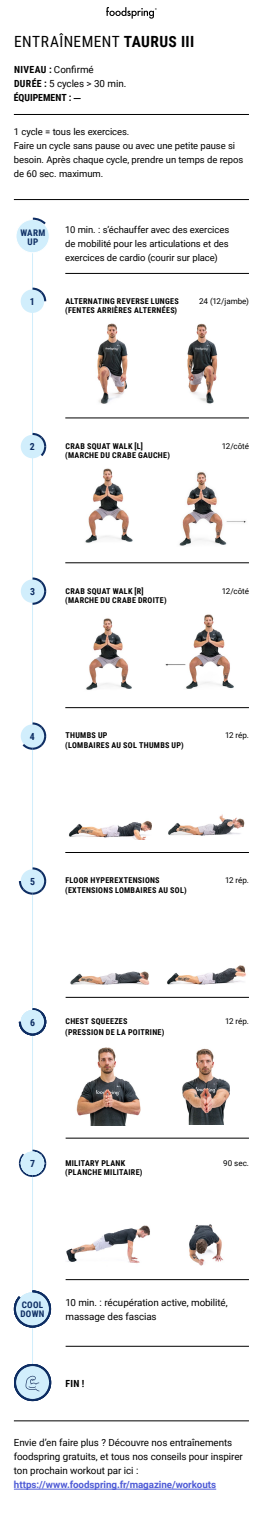
<style>
.page{position:relative;width:263px;height:1515px;background:#fff}
.page>*{position:absolute;margin:0;border:0;box-sizing:border-box;transform-origin:0 0}
.t1{font:15.4px "Roboto Condensed";letter-spacing:.025em;color:#000}
.t2{font:9.8px/14px "Roboto";letter-spacing:-.01em;color:#000}
.t3{font:700 9.8px "Roboto";letter-spacing:-.005em;color:#4f5cd6}
.t4{font:700 9.8px "Roboto Condensed";color:#000}
.t5{font:700 9.8px "Roboto Condensed";color:#0d2d63}
.t6{font:9.45px/14px "Roboto";letter-spacing:-.01em;color:#000;text-align:justify}
.t7{font:700 9.1px/8.4px "Roboto Condensed";letter-spacing:.035em;color:#0d2d63;text-align:center}
.t8{font:700 8.05px/9.7px "Roboto Condensed";letter-spacing:.035em;color:#000}
.t9{font:8.05px "Roboto";letter-spacing:-.01em;color:#000}
.s1{font-weight:700}
.s2{font-family:"Roboto Condensed";font-weight:700}
</style>
<div class="page">
<hr style="left:14px;top:1488px;width:202px;height:1px;background:#4f5cd6">
<hr style="left:14px;top:1420px;width:235px;height:1px;background:#000">
<hr style="left:65px;top:1346px;width:183px;height:1px;background:#000">
<hr style="left:65px;top:997px;width:183px;height:1px;background:#000">
<hr style="left:65px;top:1137px;width:183px;height:1px;background:#000">
<hr style="left:65px;top:852px;width:183px;height:1px;background:#000">
<img style="left:168px;top:814px;width:77px;height:22px">
<img style="left:69px;top:821px;width:82px;height:18px">
<hr style="left:65px;top:707px;width:183px;height:1px;background:#000">
<hr style="left:65px;top:562px;width:183px;height:1px;background:#000">
<img style="left:85px;top:468px;width:48px;height:75px">
<hr style="left:65px;top:417px;width:183px;height:1px;background:#000">
<img style="left:187px;top:323px;width:31px;height:81px">
<img style="left:97px;top:323px;width:31px;height:81px">
<hr style="left:65px;top:273px;width:183px;height:1px;background:#000">
<hr style="left:32px;top:252px;width:1px;height:1131px;background:#d1eefc">
<div style="left:21px;top:579px;width:23px;height:24px;background:#d1eefc;border-radius:50%"></div>
<div style="left:21px;top:435px;width:23px;height:23px;background:#d1eefc;border-radius:50%"></div>
<div style="left:21px;top:289px;width:23px;height:24px;background:#d1eefc;border-radius:50%"></div>
<div style="left:16px;top:219px;width:33px;height:34px;background:#d1eefc;border-radius:50%"></div>
<div style="left:16px;top:219px;width:33px;height:34px;border:1px solid #fff;border-radius:50%"></div>
<svg style="left:30px;top:287px;width:17px;height:15px"></svg>
<svg style="left:31px;top:217px;width:15px;height:9px"></svg>
<svg style="left:32px;top:432px;width:15px;height:26px"></svg>
<svg style="left:30px;top:577px;width:17px;height:28px"></svg>
<svg style="left:20px;top:722px;width:27px;height:28px"></svg>
<svg style="left:18px;top:867px;width:29px;height:28px"></svg>
<hr style="left:14px;top:199px;width:235px;height:1px;background:#000">
<svg style="left:106px;top:7px;width:51px;height:12px"></svg>
<img style="left:167px;top:965px;width:79px;height:19px">
<img style="left:70px;top:971px;width:80px;height:13px">
<svg style="left:13px;top:1290px;width:39px;height:38px"></svg>
<svg style="left:18px;top:1008px;width:29px;height:28px"></svg>
<svg style="left:14px;top:1363px;width:38px;height:39px"></svg>
<hr style="left:65px;top:1279px;width:183px;height:1px;background:#000">
<svg style="left:18px;top:1149px;width:29px;height:28px"></svg>
<div style="left:21px;top:1151px;width:23px;height:24px;background:#d1eefc;border-radius:50%"></div>
<img style="left:182px;top:1048px;width:48px;height:77px">
<img style="left:76px;top:1048px;width:65px;height:77px">
<img style="left:179px;top:472px;width:67px;height:74px">
<img style="left:86px;top:618px;width:46px;height:72px">
<img style="left:66px;top:1225px;width:84px;height:39px">
<img style="left:189px;top:1224px;width:34px;height:42px">
<hr style="left:14px;top:114px;width:235px;height:1px;background:#000">
<img style="left:165px;top:614px;width:69px;height:75px">
<h1 class="t1" style="left:14px;top:31px;width:181px">ENTRAÎNEMENT <span class="s1">TAURUS III</span></h1>
<p class="t2" style="left:14px;top:62px;width:114px"><span class="s2">NIVEAU :</span> Confirmé<br><span class="s2">DURÉE :</span> 5 cycles &gt; 30 min.</p>
<p class="t4" style="left:14px;top:91px;width:59px">ÉQUIPEMENT :</p>
<p class="t6" style="left:14px;top:124px;width:231px;text-align:left">1 cycle = tous les exercices.<br>Faire un cycle sans pause ou avec une petite pause si besoin. Après chaque cycle, prendre un temps de repos de 60 sec. maximum.</p>
<p class="t7" style="left:20px;top:228px;width:26px">WARM<br>UP</p>
<p class="t5" style="left:30px;top:294px;width:6px">1</p>
<p class="t6" style="left:65px;top:222px;width:165px">10 min. : s’échauffer avec des exercices de mobilité pour les articulations et des exercices de cardio (courir sur place)</p>
<p class="t8" style="left:65px;top:296px;width:115px">ALTERNATING REVERSE LUNGES (FENTES ARRIÈRES ALTERNÉES)</p>
<p class="t9" style="left:199px;top:295px;width:51px">24 (12/jambe)</p>
<p class="t5" style="left:30px;top:440px;width:6px">2</p>
<p class="t8" style="left:65px;top:441px;width:106px">CRAB SQUAT WALK [L] (MARCHE DU CRABE GAUCHE)</p>
<p class="t9" style="left:222px;top:440px;width:28px">12/côté</p>
<p class="t5" style="left:30px;top:584px;width:6px">3</p>
<p class="t8" style="left:65px;top:585px;width:103px">CRAB SQUAT WALK [R] (MARCHE DU CRABE DROITE)</p>
<p class="t9" style="left:222px;top:585px;width:28px">12/côté</p>
<p class="t5" style="left:30px;top:729px;width:6px">4</p>
<p class="t8" style="left:65px;top:730px;width:120px">THUMBS UP<br>(LOMBAIRES AU SOL THUMBS UP)</p>
<p class="t9" style="left:225px;top:730px;width:25px">12 rép.</p>
<p class="t5" style="left:30px;top:874px;width:6px">5</p>
<p class="t8" style="left:65px;top:875px;width:123px">FLOOR HYPEREXTENSIONS (EXTENSIONS LOMBAIRES AU SOL)</p>
<p class="t9" style="left:225px;top:874px;width:25px">12 rép.</p>
<p class="t5" style="left:30px;top:1015px;width:6px">6</p>
<p class="t8" style="left:65px;top:1015px;width:100px;line-height:11px">CHEST SQUEEZES (PRESSION DE LA POITRINE)</p>
<p class="t9" style="left:225px;top:1015px;width:25px">12 rép.</p>
<p class="t5" style="left:30px;top:1156px;width:6px">67</p>
<p class="t9" style="left:223px;top:1157px;width:27px">90 sec.</p>
<p class="t8" style="left:65px;top:1157px;width:79px">MILITARY PLANK (PLANCHE MILITAIRE)</p>
<p class="t7" style="left:21px;top:1300px;width:25px;text-align:left">COOL<br>DOWN</p>
<p class="t2" style="left:65px;top:1294px;width:163px">10 min. : récupération active, mobilité, massage des fascias</p>
<p class="t4" style="left:65px;top:1376px;width:20px">FIN !</p>
<p class="t2" style="left:14px;top:1435px;width:230px">Envie d’en faire plus ? Découvre nos entraînements foodspring gratuits, et tous nos conseils pour inspirer ton prochain workout par ici :</p>
<p class="t3" style="left:14px;top:1478px;width:203px">https://www.foodspring.fr/magazine/workouts</p>
</div>
